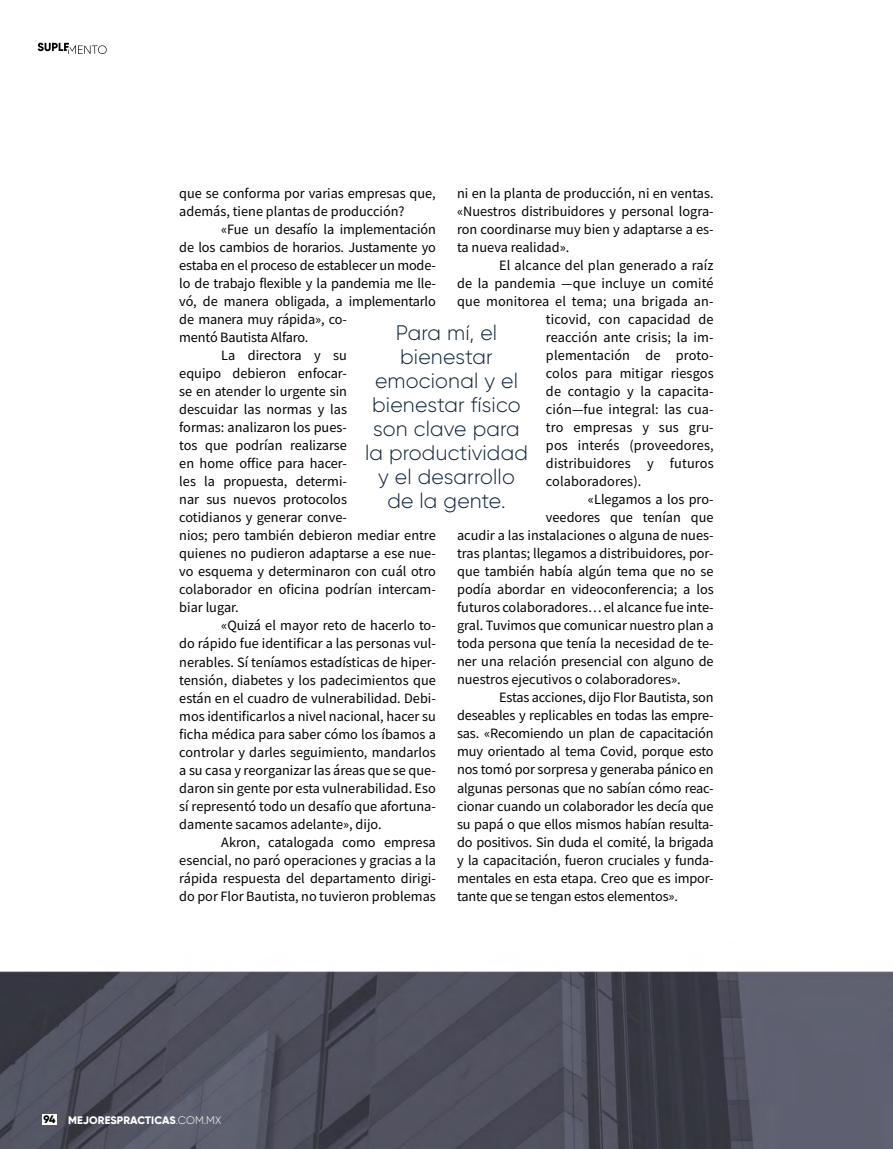
<style>
.page{position:relative;width:893px;height:1149px;background:#fff}
.page>*{position:absolute;margin:0;border:0;box-sizing:border-box;transform-origin:0 0}
.t1{font:300 21px/24px "Gilroy";letter-spacing:.005em;color:#12253a;text-align:center}
.t2{font:14.25px/18px "Mada";color:#000}
.t3{font:800 10.8px "Gilroy";letter-spacing:.01em;color:#fff}
.s1{color:#000}
.s2{font-weight:300}
</style>
<div class="page">
<img style="left:0;top:42px;width:893px;height:1106px">
<div style="left:42px;top:1114px;width:15px;height:10px;background:#fff"></div>
<svg style="left:38px;top:43px;width:69px;height:11px"></svg>
<p class="t2" style="left:457px;top:185px;width:258px;text-align:justify">ni en la planta de producción, ni en ventas. «Nuestros distribuidores y personal logra&shy;ron coordinarse muy bien y adaptarse a es&shy;ta nueva realidad».</p>
<p class="t2" style="left:499px;top:257px;width:216px">El alcance del plan generado a raíz</p>
<p class="t2" style="left:457px;top:275px;width:258px">de la pandemia —que incluye un comité</p>
<p class="t2" style="left:457px;top:293px;width:258px">que monitorea el tema; una brigada an-</p>
<p class="t2" style="left:546px;top:311px;width:169px">ticovid, con capacidad de</p>
<p class="t2" style="left:546px;top:329px;width:169px">reacción ante crisis; la im-</p>
<p class="t2" style="left:546px;top:347px;width:169px">plementación de proto-</p>
<p class="t2" style="left:546px;top:365px;width:169px">colos para mitigar riesgos</p>
<p class="t2" style="left:546px;top:383px;width:169px">de contagio y la capacita-</p>
<p class="t2" style="left:546px;top:401px;width:169px">ción—fue integral: las cua-</p>
<p class="t2" style="left:546px;top:419px;width:169px">tro empresas y sus gru-</p>
<p class="t2" style="left:546px;top:437px;width:169px">pos interés (proveedores,</p>
<p class="t2" style="left:546px;top:455px;width:169px">distribuidores y futuros</p>
<p class="t2" style="left:546px;top:473px;width:97px">colaboradores).</p>
<p class="t2" style="left:588px;top:491px;width:127px">«Llegamos a los pro-</p>
<p class="t2" style="left:546px;top:509px;width:169px">veedores que tenían que</p>
<p class="t2" style="left:457px;top:527px;width:258px">acudir a las instalaciones o alguna de nues-</p>
<p class="t2" style="left:457px;top:545px;width:258px">tras plantas; llegamos a distribuidores, por-</p>
<p class="t2" style="left:457px;top:563px;width:258px">que también había algún tema que no se</p>
<p class="t2" style="left:457px;top:581px;width:258px">podía abordar en videoconferencia; a los</p>
<p class="t2" style="left:457px;top:599px;width:258px">futuros colaboradores… el alcance fue inte-</p>
<p class="t2" style="left:457px;top:617px;width:258px">gral. Tuvimos que comunicar nuestro plan a</p>
<p class="t2" style="left:457px;top:635px;width:258px">toda persona que tenía la necesidad de te-</p>
<p class="t2" style="left:457px;top:653px;width:258px">ner una relación presencial con alguno de</p>
<p class="t2" style="left:457px;top:671px;width:225px">nuestros ejecutivos o colaboradores».</p>
<p class="t2" style="left:499px;top:689px;width:216px">Estas acciones, dijo Flor Bautista, son</p>
<p class="t2" style="left:457px;top:707px;width:258px">deseables y replicables en todas las empre-</p>
<p class="t2" style="left:457px;top:725px;width:258px">sas. «Recomiendo un plan de capacitación</p>
<p class="t2" style="left:457px;top:743px;width:258px">muy orientado al tema Covid, porque esto</p>
<p class="t2" style="left:457px;top:761px;width:258px">nos tomó por sorpresa y generaba pánico en</p>
<p class="t2" style="left:457px;top:779px;width:258px">algunas personas que no sabían cómo reac-</p>
<p class="t2" style="left:457px;top:797px;width:258px">cionar cuando un colaborador les decía que</p>
<p class="t2" style="left:457px;top:815px;width:258px">su papá o que ellos mismos habían resulta-</p>
<p class="t2" style="left:457px;top:833px;width:258px">do positivos. Sin duda el comité, la brigada</p>
<p class="t2" style="left:457px;top:851px;width:258px">y la capacitación, fueron cruciales y funda-</p>
<p class="t2" style="left:457px;top:869px;width:258px">mentales en esta etapa. Creo que es impor-</p>
<p class="t2" style="left:457px;top:887px;width:222px">tante que se tengan estos elementos».</p>
<p class="t2" style="left:179px;top:185px;width:258px">que se conforma por varias empresas que, además, tiene plantas de producción?</p>
<p class="t2" style="left:221px;top:221px;width:216px">«Fue un desafío la implementación</p>
<p class="t2" style="left:179px;top:239px;width:258px">de los cambios de horarios. Justamente yo</p>
<p class="t2" style="left:179px;top:257px;width:258px">estaba en el proceso de establecer un mode-</p>
<p class="t2" style="left:179px;top:275px;width:258px">lo de trabajo flexible y la pandemia me lle-</p>
<p class="t2" style="left:179px;top:293px;width:258px">vó, de manera obligada, a implementarlo</p>
<p class="t2" style="left:179px;top:311px;width:169px">de manera muy rápida», co-</p>
<p class="t2" style="left:179px;top:329px;width:131px">mentó Bautista Alfaro.</p>
<p class="t2" style="left:221px;top:347px;width:127px">La directora y su</p>
<p class="t2" style="left:179px;top:365px;width:169px">equipo debieron enfocar-</p>
<p class="t2" style="left:179px;top:383px;width:169px">se en atender lo urgente sin</p>
<p class="t2" style="left:179px;top:401px;width:169px">descuidar las normas y las</p>
<p class="t2" style="left:179px;top:419px;width:169px">formas: analizaron los pues-</p>
<p class="t2" style="left:179px;top:437px;width:169px">tos que podrían realizarse</p>
<p class="t2" style="left:179px;top:455px;width:169px">en home office para hacer-</p>
<p class="t2" style="left:179px;top:473px;width:169px">les la propuesta, determi-</p>
<p class="t2" style="left:179px;top:491px;width:169px">nar sus nuevos protocolos</p>
<p class="t2" style="left:179px;top:509px;width:169px">cotidianos y generar conve-</p>
<p class="t2" style="left:179px;top:527px;width:258px">nios; pero también debieron mediar entre</p>
<p class="t2" style="left:179px;top:545px;width:258px">quienes no pudieron adaptarse a ese nue-</p>
<p class="t2" style="left:179px;top:563px;width:258px">vo esquema y determinaron con cuál otro</p>
<p class="t2" style="left:179px;top:581px;width:258px">colaborador en oficina podrían intercam-</p>
<p class="t2" style="left:179px;top:599px;width:61px">biar lugar.</p>
<p class="t2" style="left:221px;top:617px;width:216px">«Quizá el mayor reto de hacerlo to-</p>
<p class="t2" style="left:179px;top:635px;width:258px">do rápido fue identificar a las personas vul-</p>
<p class="t2" style="left:179px;top:653px;width:258px">nerables. Sí teníamos estadísticas de hiper-</p>
<p class="t2" style="left:179px;top:671px;width:258px">tensión, diabetes y los padecimientos que</p>
<p class="t2" style="left:179px;top:689px;width:258px">están en el cuadro de vulnerabilidad. Debi-</p>
<p class="t2" style="left:179px;top:707px;width:258px">mos identificarlos a nivel nacional, hacer su</p>
<p class="t2" style="left:179px;top:725px;width:258px">ficha médica para saber cómo los íbamos a</p>
<p class="t2" style="left:179px;top:743px;width:258px">controlar y darles seguimiento, mandarlos</p>
<p class="t2" style="left:179px;top:761px;width:258px">a su casa y reorganizar las áreas que se que-</p>
<p class="t2" style="left:179px;top:779px;width:258px">daron sin gente por esta vulnerabilidad. Eso</p>
<p class="t2" style="left:179px;top:797px;width:258px">sí representó todo un desafío que afortuna-</p>
<p class="t2" style="left:179px;top:815px;width:204px">damente sacamos adelante», dijo.</p>
<p class="t2" style="left:221px;top:833px;width:216px">Akron, catalogada como empresa</p>
<p class="t2" style="left:179px;top:851px;width:258px">esencial, no paró operaciones y gracias a la</p>
<p class="t2" style="left:179px;top:869px;width:258px">rápida respuesta del departamento dirigi-</p>
<p class="t2" style="left:179px;top:887px;width:258px">do por Flor Bautista, no tuvieron problemas</p>
<h1 class="t1" style="left:365px;top:320px;width:164px">Para mí, el bienestar emocional y el bienestar físico son clave para la productividad y el desarrollo de la gente.</h1>
<p class="t3" style="left:43px;top:1112px;width:179px"><span class="s1">94</span> MEJORESPRACTICAS<span class="s2">.COM.MX</span></p>
</div>
